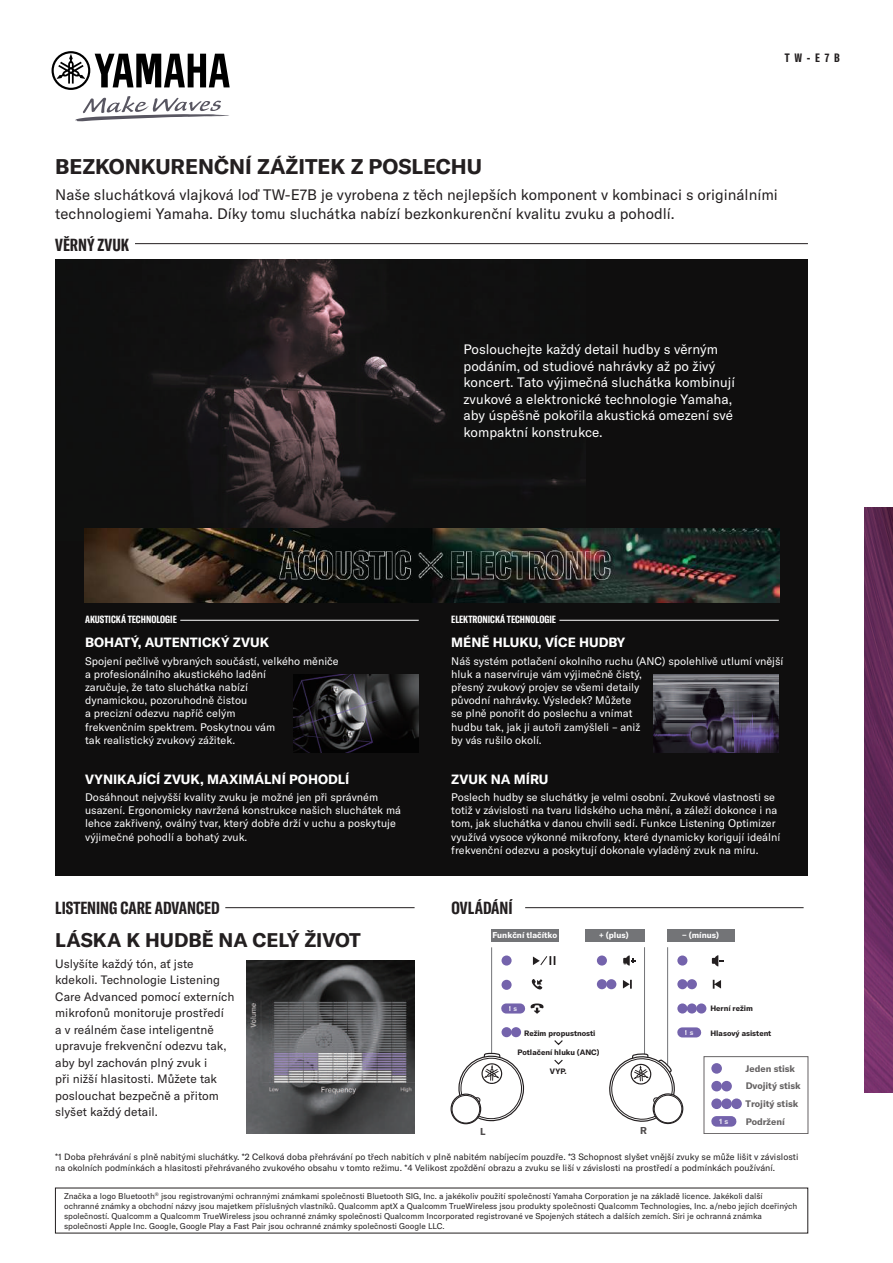
<style>
.page{position:relative;width:893px;height:1263px;background:#fff}
.page>*{position:absolute;margin:0;border:0;box-sizing:border-box;transform-origin:0 0}
.t1{font:700 21px "GT America Y";color:#231f20}
.t2{font:700 19.5px "GT America Y";color:#231f20}
.t3{font:700 extra-condensed 17.25px "GT America Y";color:#231f20}
.t4{font:15px/18.1px "GT America Y";color:#231f20}
.t5{font:13.5px/16.5px "GT America Y";color:#fff}
.t6{font:700 13.2px "GT America Y";color:#fff}
.t7{font:12px/16.5px "GT America Y";color:#231f20}
.t8{font:700 extra-condensed 12px "GT America Y";color:#231f20}
.t9{font:10.95px/13.2px "GT America Y";color:#fff}
.t10{font:700 extra-condensed 10.35px "GT America Y";color:#fff}
.t11{font:700 9.9px "GT America Y";color:#231f20}
.t12{font:700 9.3px "GT America Y";color:#231f20}
.t13{font:9px/10.8px "GT America Y";color:#231f20}
.t14{font:700 8.4px "GT America Y";color:#fff}
.t15{font:8.25px/9.9px "GT America Y";color:#231f20}
.t16{font:700 7.65px "GT America Y";color:#231f20}
.t17{font:700 7.5px "GT America Y";color:#fff}
.t18{font:700 7.05px "GT America Y";color:#fff}
</style>
<div class="page">
<img style="left:864px;top:507px;width:29px;height:586px">
<svg style="left:52px;top:51px;width:178px;height:39px"></svg>
<svg style="left:75px;top:96px;width:154px;height:26px"></svg>
<hr style="left:135px;top:243px;width:673px;height:1px;background:#231f20">
<hr style="left:225px;top:907px;width:190px;height:1px;background:#231f20">
<hr style="left:525px;top:907px;width:279px;height:1px;background:#231f20">
<img style="left:246px;top:960px;width:169px;height:174px">
<div style="left:667px;top:929px;width:68px;height:12px;background:#737477"></div>
<div style="left:586px;top:929px;width:59px;height:12px;background:#737477"></div>
<hr style="left:644px;top:947px;width:1px;height:107px;background:#737477">
<hr style="left:667px;top:947px;width:1px;height:118px;background:#737477">
<svg style="left:623px;top:980px;width:9px;height:9px"></svg>
<svg style="left:623px;top:955px;width:13px;height:10px"></svg>
<svg style="left:712px;top:955px;width:12px;height:11px"></svg>
<div style="left:597px;top:955px;width:10px;height:10px;background:#7463ac;border-radius:50%"></div>
<div style="left:677px;top:955px;width:10px;height:10px;background:#7463ac;border-radius:50%"></div>
<div style="left:597px;top:979px;width:10px;height:10px;background:#7463ac;border-radius:50%"></div>
<div style="left:606px;top:979px;width:10px;height:10px;background:#7463ac;border-radius:50%"></div>
<svg style="left:713px;top:980px;width:8px;height:9px"></svg>
<div style="left:677px;top:979px;width:10px;height:10px;background:#7463ac;border-radius:50%"></div>
<div style="left:687px;top:979px;width:10px;height:10px;background:#7463ac;border-radius:50%"></div>
<div style="left:677px;top:1003px;width:10px;height:10px;background:#7463ac;border-radius:50%"></div>
<div style="left:687px;top:1003px;width:10px;height:10px;background:#7463ac;border-radius:50%"></div>
<div style="left:696px;top:1003px;width:10px;height:10px;background:#7463ac;border-radius:50%"></div>
<div style="left:711px;top:1098px;width:11px;height:11px;background:#7463ac;border-radius:50%"></div>
<div style="left:721px;top:1098px;width:11px;height:11px;background:#7463ac;border-radius:50%"></div>
<div style="left:731px;top:1098px;width:11px;height:11px;background:#7463ac;border-radius:50%"></div>
<svg style="left:711px;top:1116px;width:26px;height:11px"></svg>
<div style="left:711px;top:1063px;width:11px;height:11px;background:#7463ac;border-radius:50%"></div>
<div style="left:711px;top:1081px;width:11px;height:10px;background:#7463ac;border-radius:50%"></div>
<div style="left:721px;top:1081px;width:11px;height:10px;background:#7463ac;border-radius:50%"></div>
<svg style="left:609px;top:1016px;width:93px;height:108px"></svg>
<div style="left:491px;top:929px;width:67px;height:12px;background:#737477"></div>
<hr style="left:491px;top:947px;width:1px;height:107px;background:#737477">
<svg style="left:533px;top:956px;width:22px;height:10px"></svg>
<div style="left:501px;top:955px;width:11px;height:10px;background:#7463ac;border-radius:50%"></div>
<svg style="left:531px;top:979px;width:12px;height:11px"></svg>
<div style="left:501px;top:980px;width:11px;height:10px;background:#7463ac;border-radius:50%"></div>
<svg style="left:501px;top:1003px;width:42px;height:11px"></svg>
<div style="left:501px;top:1027px;width:11px;height:10px;background:#7463ac;border-radius:50%"></div>
<div style="left:511px;top:1027px;width:10px;height:10px;background:#7463ac;border-radius:50%"></div>
<svg style="left:451px;top:1094px;width:30px;height:30px"></svg>
<div style="left:450px;top:1093px;width:31px;height:31px;border:1px solid #231f20;border-radius:50%"></div>
<div style="left:451px;top:1095px;width:29px;height:28px;border:1px solid #231f20;border-radius:50%"></div>
<svg style="left:458px;top:1052px;width:67px;height:69px"></svg>
<svg style="left:554px;top:1040px;width:9px;height:6px"></svg>
<svg style="left:554px;top:1059px;width:9px;height:6px"></svg>
<div style="left:55px;top:259px;width:753px;height:617px;background:#0f0e0e"></div>
<img style="left:151px;top:259px;width:434px;height:269px">
<img style="left:84px;top:528px;width:695px;height:74px">
<hr style="left:180px;top:620px;width:239px;height:1px;background:#fff">
<hr style="left:559px;top:620px;width:220px;height:1px;background:#fff">
<img style="left:293px;top:675px;width:125px;height:78px">
<img style="left:653px;top:675px;width:125px;height:78px">
<p class="t8" style="left:785px;top:51px;width:57px">TW-E7B</p>
<h1 class="t1" style="left:55px;top:153px;width:428px">BEZKONKURENČNÍ ZÁŽITEK Z POSLECHU</h1>
<h3 class="t4" style="left:55px;top:186px;width:724px">Naše sluchátková vlajková loď TW-E7B je vyrobena z těch nejlepších komponent v kombinaci s originálními technologiemi Yamaha. Díky tomu sluchátka nabízí bezkonkurenční kvalitu zvuku a pohodlí.</h3>
<h3 class="t3" style="left:55px;top:234px;width:75px">VĚRNÝ ZVUK</h3>
<p class="t5" style="left:463px;top:341px;width:273px">Poslouchejte každý detail hudby s věrným podáním, od studiové nahrávky až po živý koncert. Tato výjimečná sluchátka kombinují zvukové a elektronické technologie Yamaha, aby úspěšně pokořila akustická omezení své kompaktní konstrukce.</p>
<p class="t10" style="left:85px;top:613px;width:93px">AKUSTICKÁ TECHNOLOGIE</p>
<p class="t10" style="left:451px;top:613px;width:106px">ELEKTRONICKÁ TECHNOLOGIE</p>
<p class="t6" style="left:85px;top:634px;width:186px">BOHATÝ, AUTENTICKÝ ZVUK</p>
<p class="t6" style="left:451px;top:634px;width:176px">MÉNĚ HLUKU, VÍCE HUDBY</p>
<p class="t9" style="left:85px;top:654px;width:255px">Spojení pečlivě vybraných součástí, velkého měniče a profesionálního akustického ladění<br>zaručuje, že tato sluchátka nabízí<br>dynamickou, pozoruhodně čistou<br>a precizní odezvu napříč celým<br>frekvenčním spektrem. Poskytnou vám<br>tak realistický zvukový zážitek.</p>
<p class="t6" style="left:85px;top:771px;width:266px">VYNIKAJÍCÍ ZVUK, MAXIMÁLNÍ POHODLÍ</p>
<p class="t9" style="left:85px;top:790px;width:317px">Dosáhnout nejvyšší kvality zvuku je možné jen při správném usazení. Ergonomicky navržená konstrukce našich sluchátek má lehce zakřivený, oválný tvar, který dobře drží v uchu a poskytuje výjimečné pohodlí a bohatý zvuk.</p>
<p class="t9" style="left:451px;top:654px;width:334px">Náš systém potlačení okolního ruchu (ANC) spolehlivě utlumí vnější hluk a naservíruje vám výjimečně čistý,<br>přesný zvukový projev se všemi detaily<br>původní nahrávky. Výsledek? Můžete<br>se plně ponořit do poslechu a vnímat<br>hudbu tak, jak ji autoři zamýšleli – aniž<br>by vás rušilo okolí.</p>
<p class="t6" style="left:451px;top:771px;width:99px">ZVUK NA MÍRU</p>
<p class="t9" style="left:451px;top:790px;width:330px">Poslech hudby se sluchátky je velmi osobní. Zvukové vlastnosti se totiž v závislosti na tvaru lidského ucha mění, a záleží dokonce i na tom, jak sluchátka v danou chvíli sedí. Funkce Listening Optimizer využívá vysoce výkonné mikrofony, které dynamicky korigují ideální frekvenční odezvu a poskytují dokonale vyladěný zvuk na míru.</p>
<h3 class="t3" style="left:55px;top:897px;width:166px">LISTENING CARE ADVANCED</h3>
<h3 class="t3" style="left:452px;top:897px;width:63px">OVLÁDÁNÍ</h3>
<h2 class="t2" style="left:55px;top:927px;width:307px">LÁSKA K HUDBĚ NA CELÝ ŽIVOT</h2>
<p class="t7" style="left:55px;top:955px;width:181px">Uslyšíte každý tón, ať jste kdekoli. Technologie Listening<br>Care Advanced pomocí externích mikrofonů monitoruje prostředí<br>a v reálném čase inteligentně upravuje frekvenční odezvu tak, aby byl zachován plný zvuk i<br>při nižší hlasitosti. Můžete tak poslouchat bezpečně a přitom slyšet každý detail.</p>
<p class="t14" style="left:599px;top:930px;width:31px">+ (plus)</p>
<p class="t14" style="left:682px;top:930px;width:38px">− (mínus)</p>
<p class="t14" style="left:492px;top:930px;width:66px">Funkční tlačítko</p>
<p class="t16" style="left:710px;top:1004px;width:44px">Herní režim</p>
<p class="t18" style="left:509px;top:1004px;width:10px">1 s</p>
<p class="t18" style="left:685px;top:1028px;width:10px">1 s</p>
<p class="t16" style="left:710px;top:1028px;width:62px">Hlasový asistent</p>
<p class="t16" style="left:524px;top:1028px;width:73px">Režim propustnosti</p>
<p class="t16" style="left:518px;top:1047px;width:83px">Potlačení hluku (ANC)</p>
<p class="t16" style="left:550px;top:1067px;width:18px">VYP.</p>
<p class="t12" style="left:745px;top:1062px;width:51px">Jeden stisk</p>
<p class="t12" style="left:745px;top:1097px;width:54px">Trojitý stisk</p>
<p class="t12" style="left:745px;top:1080px;width:57px">Dvojitý stisk</p>
<p class="t17" style="left:719px;top:1116px;width:10px">1 s</p>
<p class="t12" style="left:745px;top:1115px;width:41px">Podržení</p>
<p class="t11" style="left:480px;top:1125px;width:7px">L</p>
<p class="t11" style="left:640px;top:1125px;width:8px">R</p>
<p class="t13" style="left:55px;top:1152px;width:745px">*1 Doba přehrávání s plně nabitými sluchátky. *2 Celková doba přehrávání po třech nabitích v plně nabitém nabíjecím pouzdře. *3 Schopnost slyšet vnější zvuky se může lišit v závislosti na okolních podmínkách a hlasitosti přehrávaného zvukového obsahu v tomto režimu. *4 Velikost zpoždění obrazu a zvuku se liší v závislosti na prostředí a podmínkách používání.</p>
<p class="t15" style="left:64px;top:1191px;width:735px">Značka a logo Bluetooth<sup>®</sup> jsou registrovanými ochrannými známkami společnosti Bluetooth SIG, Inc. a jakékoliv použití společností Yamaha Corporation je na základě licence. Jakékoli další ochranné známky a obchodní názvy jsou majetkem příslušných vlastníků. Qualcomm aptX a Qualcomm TrueWireless jsou produkty společnosti Qualcomm Technologies, Inc. a/nebo jejích dceřiných společností. Qualcomm a Qualcomm TrueWireless jsou ochranné známky společnosti Qualcomm Incorporated registrované ve Spojených státech a dalších zemích. Siri je ochranná známka společnosti Apple Inc. Google, Google Play a Fast Pair jsou ochranné známky společnosti Google LLC.</p>
</div>
